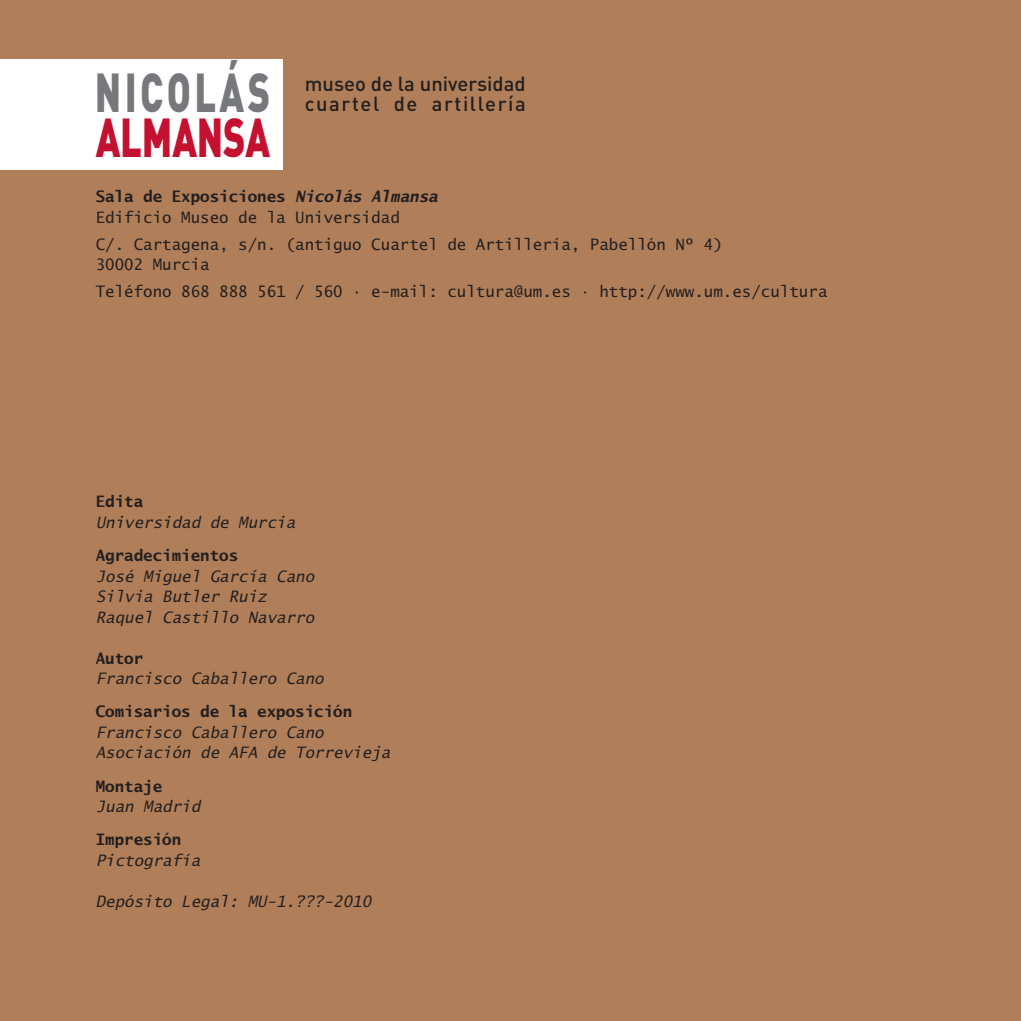
<style>
.page{position:relative;width:1021px;height:1021px;background:#fff}
.page>*{position:absolute;margin:0;border:0;box-sizing:border-box;transform-origin:0 0}
.t1{font:900 54px "DIN";letter-spacing:.09em;color:#77787b;scale:.7 1}
.t2{font:900 54px "DIN";letter-spacing:-.005em;color:#c41130;scale:.7 1}
.t3{font:500 20.25px/20.2px "DIN";letter-spacing:.025em;color:#231f20}
.t4{font:italic 15.75px/20.5px "Lucida Sans Typewriter";color:#231f20}
.t5{font:15.75px/20.5px "Lucida Sans Typewriter";color:#231f20}
.t6{font:700 15.75px "Lucida Sans Typewriter";color:#231f20}
.s1{font-weight:700}
.s2{font-weight:700;font-style:italic}
</style>
<div class="page">
<div style="left:0;top:0;width:1020px;height:1020px;background:#b07e58"></div>
<div style="left:0;top:60px;width:282px;height:110px;background:#fff"></div>
<h1 class="t1" style="left:95px;top:72px;width:252px">NICOLÁS</h1>
<h1 class="t2" style="left:96px;top:117px;width:251px">ALMANSA</h1>
<p class="t3" style="left:305px;top:76px;width:222px">museo de la universidad cuartel de artillería</p>
<p class="t5" style="left:96px;top:188px;width:343px"><span class="s1">Sala de Exposiciones</span> <span class="s2">Nicolás Almansa<br></span>Edificio Museo de la Universidad</p>
<p class="t5" style="left:96px;top:235px;width:628px">C/. Cartagena, s/n. (antiguo Cuartel de Artillería, Pabellón Nº 4)<br>30002 Murcia</p>
<p class="t5" style="left:96px;top:282px;width:733px">Teléfono 868 888 561 / 560 • e-mail: cultura@um.es • http://www.um.es/cultura</p>
<p class="t6" style="left:96px;top:495px;width:49px">Edita</p>
<p class="t4" style="left:96px;top:513px;width:201px">Universidad de Murcia</p>
<p class="t6" style="left:96px;top:549px;width:144px">Agradecimientos</p>
<p class="t4" style="left:96px;top:567px;width:220px">José Miguel García Cano<br>Silvia Butler Ruiz<br>Raquel Castillo Navarro</p>
<p class="t6" style="left:96px;top:651px;width:49px">Autor</p>
<p class="t4" style="left:96px;top:669px;width:229px">Francisco Caballero Cano</p>
<p class="t6" style="left:96px;top:705px;width:258px">Comisarios de la exposición</p>
<p class="t4" style="left:96px;top:723px;width:296px">Francisco Caballero Cano<br>Asociación de AFA de Torrevieja</p>
<p class="t6" style="left:96px;top:779px;width:68px">Montaje</p>
<p class="t4" style="left:96px;top:797px;width:106px">Juan Madrid</p>
<p class="t6" style="left:96px;top:833px;width:87px">Impresión</p>
<p class="t4" style="left:96px;top:851px;width:106px">Pictografía</p>
<p class="t4" style="left:96px;top:892px;width:277px">Depósito Legal: MU-1.???-2010</p>
</div>
